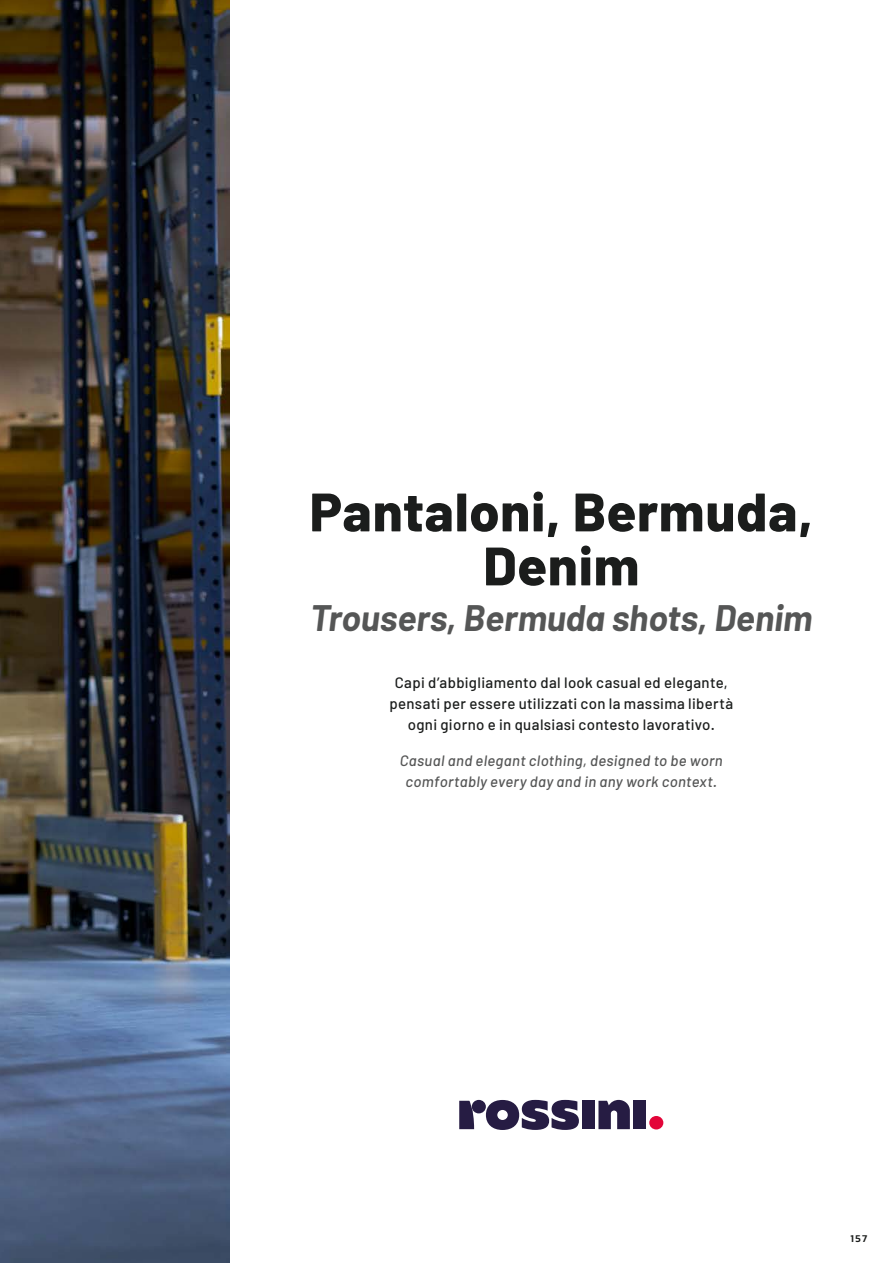
<style>
.page{position:relative;width:893px;height:1263px;background:#fff}
.page>*{position:absolute;margin:0;border:0;box-sizing:border-box;transform-origin:0 0}
.t1{font:800 54px/54px "Barlow";letter-spacing:.02em;color:#1b1d1c;text-align:center}
.t2{font:italic 700 36px "Barlow";color:#555656}
.t3{font:500 15px/21px "Barlow";letter-spacing:.02em;color:#1b1d1c;text-align:center}
.t4{font:italic 500 15px/21px "Barlow";letter-spacing:.02em;color:#555656;text-align:center}
.t5{font:500 10.5px "Kanit";color:#1b1d1c}
</style>
<div class="page">
<div style="left:582px;top:1101px;width:13px;height:28px;background:#261c43"></div>
<div style="left:633px;top:1101px;width:13px;height:28px;background:#261c43"></div>
<div style="left:649px;top:1116px;width:14px;height:13px;background:#e30539;border-radius:50%"></div>
<svg style="left:486px;top:1100px;width:93px;height:30px"></svg>
<div style="left:472px;top:1100px;width:14px;height:13px;background:#261c43;border-radius:50%"></div>
<svg style="left:459px;top:1101px;width:15px;height:28px"></svg>
<svg style="left:598px;top:1100px;width:32px;height:29px"></svg>
<img style="left:0;top:0;width:230px;height:1263px">
<h1 class="t1" style="left:310px;top:481px;width:505px">Pantaloni, Bermuda,<br>Denim</h1>
<h2 class="t2" style="left:310px;top:596px;width:504px">Trousers, Bermuda shots, Denim</h2>
<p class="t3" style="left:389px;top:672px;width:345px">Capi d’abbigliamento dal look casual ed elegante, pensati per essere utilizzati con la massima libertà ogni giorno e in qualsiasi contesto lavorativo.</p>
<p class="t4" style="left:400px;top:750px;width:325px">Casual and elegant clothing, designed to be worn comfortably every day and in any work context.</p>
<p class="t5" style="left:850px;top:1230px;width:19px">157</p>
</div>
